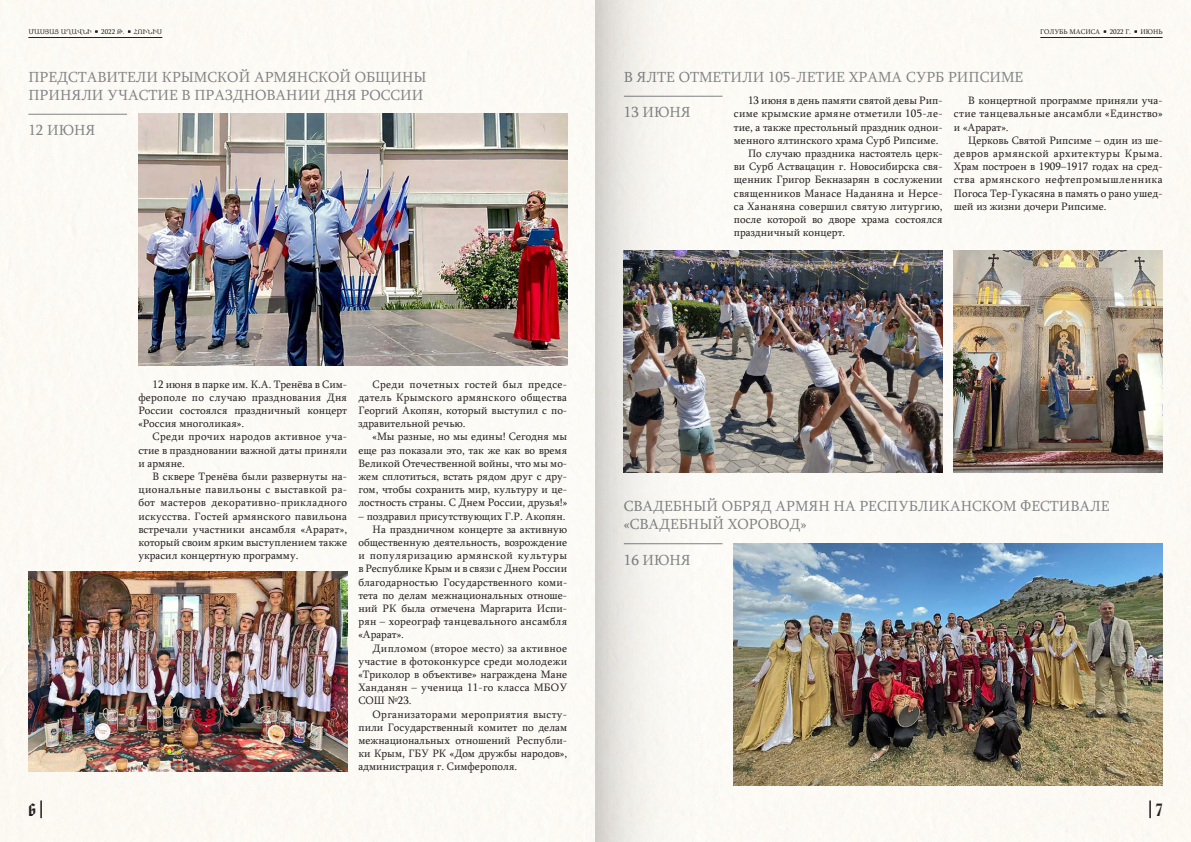
<style>
.page{position:relative;width:1191px;height:842px;background:#fff}
.page>*{position:absolute;margin:0;border:0;box-sizing:border-box;transform-origin:0 0}
.t1{font:22px "American Text BT";color:#231f20}
.t2{font:17.6px "American Text BT";color:#231f20;scale:1.25 1}
.t3{font:15px/18px "Sylfaen";color:#808285}
.t4{font:11px/13.2px "Sylfaen";color:#231f20;text-align:justify}
.t5{font:11px "Sylfaen";letter-spacing:.02em;color:#231f20}
.t6{font:11px "Sylfaen";letter-spacing:.03em;color:#231f20}
.t7{font:11px "Sylfaen";letter-spacing:.025em;color:#231f20}
.t8{font:11px "Sylfaen";letter-spacing:.04em;color:#231f20}
.t9{font:7px "Sylfaen";color:#231f20}
.s1{font-size:6.1px}
.s2{font-size:17.6px}
.s3{font-size:22px}
</style>
<div class="page">
<div style="left:0;top:0;width:595px;height:842px;background:#fcfaf5"></div>
<hr style="left:28px;top:37px;width:134px;height:1px;background:#231f20">
<hr style="left:28px;top:114px;width:99px;height:1px;background:#808285">
<img style="left:138px;top:114px;width:429px;height:251px">
<img style="left:28px;top:571px;width:319px;height:200px">
<img style="left:595px;top:0;width:596px;height:842px">
<p class="t9" style="left:28px;top:26px;width:135px">ՄԱՍՅԱՑ ԱՂԱՎՆԻ <span class="s1">▪</span> 2022 Թ. <span class="s1">▪</span> ՀՈՒՆԻՍ</p>
<h3 class="t3" style="left:28px;top:68px;width:400px">ПРЕДСТАВИТЕЛИ КРЫМСКОЙ АРМЯНСКОЙ ОБЩИНЫ<br>ПРИНЯЛИ УЧАСТИЕ В ПРАЗДНОВАНИИ ДНЯ РОССИИ</h3>
<h3 class="t3" style="left:28px;top:121px;width:68px">12 ИЮНЯ</h3>
<p class="t4" style="left:138px;top:377px;width:210px;text-indent:14px">12 июня в парке им. К.А. Тренёва в Сим&shy;ферополе по случаю празднования Дня России состоялся праздничный концерт «Россия многоликая».</p>
<p class="t4" style="left:138px;top:430px;width:210px;text-indent:14px">Среди прочих народов активное уча&shy;стие в праздновании важной даты приняли и армяне.</p>
<p class="t4" style="left:138px;top:469px;width:210px;text-indent:14px">В сквере Тренёва были развернуты на&shy;циональные павильоны с выставкой ра&shy;бот мастеров декоративно-прикладного искусства. Гостей армянского павильона встречали участники ансамбля «Арарат», который своим ярким выступлением также украсил концертную программу.</p>
<p class="t4" style="left:358px;top:377px;width:210px;text-indent:14px">Среди почетных гостей был предсе&shy;датель Крымского армянского общества Георгий Акопян, который выступил с по&shy;здравительной речью.</p>
<p class="t4" style="left:358px;top:430px;width:210px;text-indent:14px">«Мы разные, но мы едины! Сегодня мы еще раз показали это, так же как во время Великой Отечественной войны, что мы мо&shy;жем сплотиться, встать рядом друг с дру&shy;гом, чтобы сохранить мир, культуру и це&shy;лостность страны. С Днем России, друзья!»</p>
<p class="t4" style="left:358px;top:509px;width:209px">– поздравил присутствующих Г.Р. Акопян.</p>
<p class="t4" style="left:372px;top:522px;width:196px">На праздничном концерте за активную</p>
<p class="t4" style="left:358px;top:535px;width:210px">общественную деятельность, возрождение</p>
<p class="t8" style="left:358px;top:548px;width:210px">и популяризацию армянской культуры</p>
<p class="t4" style="left:358px;top:562px;width:210px">в Республике Крым и в связи с Днем России</p>
<p class="t4" style="left:358px;top:575px;width:210px">благодарностью Государственного коми-</p>
<p class="t4" style="left:358px;top:588px;width:210px">тета по делам межнациональных отноше-</p>
<p class="t4" style="left:358px;top:601px;width:210px">ний РК была отмечена Маргарита Испи-</p>
<p class="t5" style="left:358px;top:614px;width:210px">рян – хореограф танцевального ансамбля</p>
<p class="t4" style="left:358px;top:628px;width:47px">«Арарат».</p>
<p class="t6" style="left:372px;top:640px;width:196px">Дипломом (второе место) за активное</p>
<p class="t5" style="left:358px;top:654px;width:210px">участие в фотоконкурсе среди молодежи</p>
<p class="t4" style="left:358px;top:667px;width:210px">«Триколор в объективе» награждена Мане</p>
<p class="t5" style="left:358px;top:680px;width:210px">Ханданян – ученица 11-го класса МБОУ</p>
<p class="t4" style="left:358px;top:694px;width:55px">СОШ №23.</p>
<p class="t6" style="left:372px;top:706px;width:196px">Организаторами мероприятия высту-</p>
<p class="t4" style="left:358px;top:720px;width:210px">пили Государственный комитет по делам</p>
<p class="t4" style="left:358px;top:733px;width:210px">межнациональных отношений Республи-</p>
<p class="t4" style="left:358px;top:747px;width:210px">ки Крым, ГБУ РК «Дом дружбы народов»,</p>
<p class="t4" style="left:358px;top:760px;width:160px">администрация г. Симферополя.</p>
<h3 class="t3" style="left:624px;top:68px;width:401px">В ЯЛТЕ ОТМЕТИЛИ 105-ЛЕТИЕ ХРАМА СУРБ РИПСИМЕ</h3>
<p class="t9" style="left:1040px;top:26px;width:124px">ГОЛУБЬ МАСИСА <span class="s1">▪</span> 2022 Г. <span class="s1">▪</span> ИЮНЬ</p>
<h3 class="t3" style="left:624px;top:103px;width:68px">13 ИЮНЯ</h3>
<p class="t4" style="left:748px;top:94px;width:196px">13 июня в день памяти святой девы Рип-</p>
<p class="t7" style="left:734px;top:106px;width:210px">симе крымские армяне отметили 105-ле-</p>
<p class="t4" style="left:734px;top:120px;width:210px">тие, а также престольный праздник однои-</p>
<p class="t4" style="left:734px;top:133px;width:206px">менного ялтинского храма Сурб Рипсиме.</p>
<p class="t4" style="left:748px;top:146px;width:196px">По случаю праздника настоятель церк-</p>
<p class="t4" style="left:734px;top:160px;width:210px">ви Сурб Аствацацин г. Новосибирска свя-</p>
<p class="t4" style="left:734px;top:173px;width:210px">щенник Григор Бекназарян в сослужении</p>
<p class="t5" style="left:734px;top:186px;width:210px">священников Манасе Наданяна и Нерсе-</p>
<p class="t5" style="left:734px;top:199px;width:210px">са Хананяна совершил святую литургию,</p>
<p class="t4" style="left:734px;top:212px;width:210px">после которой во дворе храма состоялся</p>
<p class="t4" style="left:734px;top:226px;width:113px">праздничный концерт.</p>
<p class="t4" style="left:954px;top:94px;width:210px;text-indent:14px">В концертной программе приняли уча&shy;стие танцевальные ансамбли «Единство» и «Арарат».</p>
<p class="t4" style="left:954px;top:133px;width:210px;text-indent:14px">Церковь Святой Рипсиме – один из ше&shy;девров армянской архитектуры Крыма.<br>Храм построен в 1909–1917 годах на сред&shy;ства армянского нефтепромышленника Погоса Тер-Гукасяна в память о рано ушед&shy;шей из жизни дочери Рипсиме.</p>
<h3 class="t3" style="left:624px;top:497px;width:487px">СВАДЕБНЫЙ ОБРЯД АРМЯН НА РЕСПУБЛИКАНСКОМ ФЕСТИВАЛЕ «СВАДЕБНЫЙ ХОРОВОД»</h3>
<h3 class="t3" style="left:624px;top:550px;width:68px">16 ИЮНЯ</h3>
<h1 class="t1" style="left:28px;top:795px;width:20px">6<span class="s2">|</span></h1>
<h2 class="t2" style="left:1144px;top:797px;width:16px">|<span class="s3">7</span></h2>
</div>
